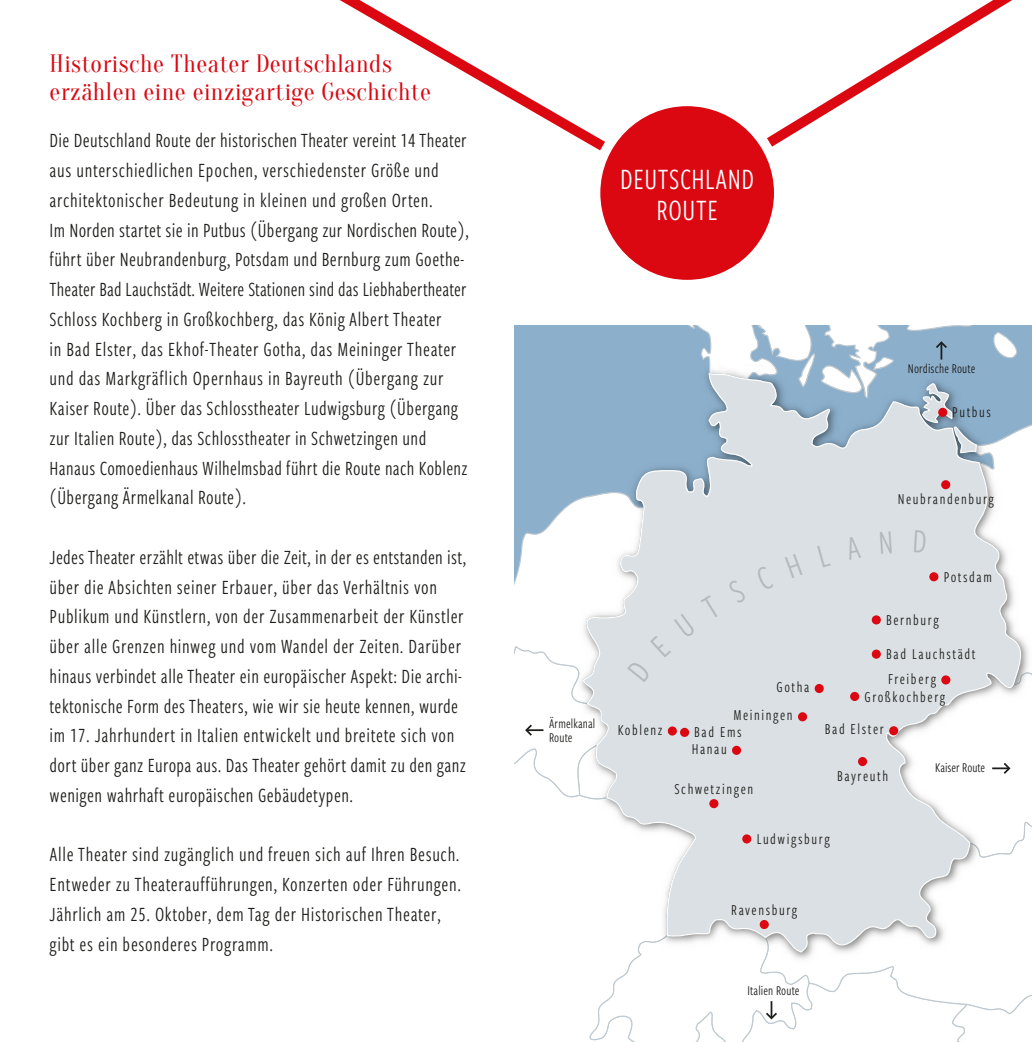
<style>
.page{position:relative;width:1032px;height:1042px;background:#fff}
.page>*{position:absolute;margin:0;border:0;box-sizing:border-box;transform-origin:0 0}
.t1{font:30.62px/30.6px "Freight Sans Cmp Pro";letter-spacing:.02em;color:#fff;text-align:center}
.t2{font:24.5px/28px "Oranienbaum";letter-spacing:.02em;color:#db0812}
.t3{font:21px/29.8px "Freight Sans Cmp Pro";letter-spacing:.02em;color:#1d1d1b}
.t4{font:15.75px "Freight Sans Cmp Pro";letter-spacing:.1em;color:#1d1d1b}
.t5{font:14px/14px "Freight Sans Cmp Pro";letter-spacing:.01em;color:#1d1d1b}
</style>
<div class="page">
<svg style="left:664px;top:860px;width:309px;height:58px;background:#dde2e5"></svg>
<svg style="left:589px;top:918px;width:443px;height:124px"></svg>
<div style="left:600px;top:106px;width:174px;height:174px;background:#db0812;border-radius:50%"></div>
<svg style="left:756px;top:0;width:256px;height:156px"></svg>
<svg style="left:340px;top:0;width:276px;height:160px"></svg>
<svg style="left:515px;top:325px;width:517px;height:535px"></svg>
<p class="t2" style="left:50px;top:50px;width:383px">Historische Theater Deutschlands erzählen eine einzigartige Geschichte</p>
<p class="t3" style="left:50px;top:125px;width:421px">Die Deutschland Route der historischen Theater vereint 14 Theater aus unterschiedlichen Epochen, verschiedenster Größe und architektonischer Bedeutung in kleinen und großen Orten.<br>Im Norden startet sie in Putbus (Übergang zur Nordischen Route), führt über Neubrandenburg, Potsdam und Bernburg zum Goethe-Theater Bad Lauchstädt. Weitere Stationen sind das Liebhabertheater Schloss Kochberg in Großkochberg, das König Albert Theater<br>in Bad Elster, das Ekhof-Theater Gotha, das Meininger Theater und das Markgräflich Opernhaus in Bayreuth (Übergang zur Kaiser Route). Über das Schlosstheater Ludwigsburg (Übergang zur Italien Route), das Schlosstheater in Schwetzingen und Hanaus Comoedienhaus Wilhelmsbad führt die Route nach Koblenz (Übergang Ärmelkanal Route).</p>
<p class="t3" style="left:50px;top:541px;width:418px">Jedes Theater erzählt etwas über die Zeit, in der es entstanden ist, über die Absichten seiner Erbauer, über das Verhältnis von Publikum und Künstlern, von der Zusammenarbeit der Künstler über alle Grenzen hinweg und vom Wandel der Zeiten. Darüber hinaus verbindet alle Theater ein europäischer Aspekt: Die archi&shy;tektonische Form des Theaters, wie wir sie heute kennen, wurde im 17. Jahrhundert in Italien entwickelt und breitete sich von dort über ganz Europa aus. Das Theater gehört damit zu den ganz wenigen wahrhaft europäischen Gebäudetypen.</p>
<p class="t3" style="left:50px;top:839px;width:413px">Alle Theater sind zugänglich und freuen sich auf Ihren Besuch.<br>Entweder zu Theateraufführungen, Konzerten oder Führungen.<br>Jährlich am 25. Oktober, dem Tag der Historischen Theater, gibt es ein besonderes Programm.</p>
<h1 class="t1" style="left:620px;top:163px;width:136px">DEUTSCHLAND<br>ROUTE</h1>
<p class="t5" style="left:908px;top:361px;width:69px">Nordische Route</p>
<p class="t4" style="left:952px;top:402px;width:40px">Putbus</p>
<p class="t4" style="left:898px;top:489px;width:98px">Neubrandenburg</p>
<p class="t5" style="left:549px;top:715px;width:48px">Ärmelkanal<br>Route</p>
<p class="t4" style="left:944px;top:566px;width:50px">Potsdam</p>
<p class="t4" style="left:776px;top:676px;width:34px">Gotha</p>
<p class="t4" style="left:886px;top:609px;width:54px">Bernburg</p>
<p class="t4" style="left:886px;top:643px;width:91px">Bad Lauchstädt</p>
<p class="t4" style="left:864px;top:686px;width:82px">Großkochberg</p>
<p class="t4" style="left:888px;top:668px;width:50px">Freiberg</p>
<p class="t4" style="left:733px;top:704px;width:61px">Meiningen</p>
<p class="t4" style="left:618px;top:719px;width:46px">Koblenz</p>
<p class="t4" style="left:825px;top:719px;width:61px">Bad Elster</p>
<p class="t4" style="left:694px;top:722px;width:49px">Bad Ems</p>
<p class="t4" style="left:692px;top:738px;width:37px">Hanau</p>
<p class="t4" style="left:674px;top:778px;width:80px">Schwetzingen</p>
<p class="t4" style="left:837px;top:766px;width:53px">Bayreuth</p>
<p class="t4" style="left:757px;top:828px;width:75px">Ludwigsburg</p>
<p class="t4" style="left:731px;top:899px;width:68px">Ravensburg</p>
<p class="t5" style="left:935px;top:760px;width:52px">Kaiser Route</p>
<p class="t5" style="left:747px;top:982px;width:54px">Italien Route</p>
</div>
